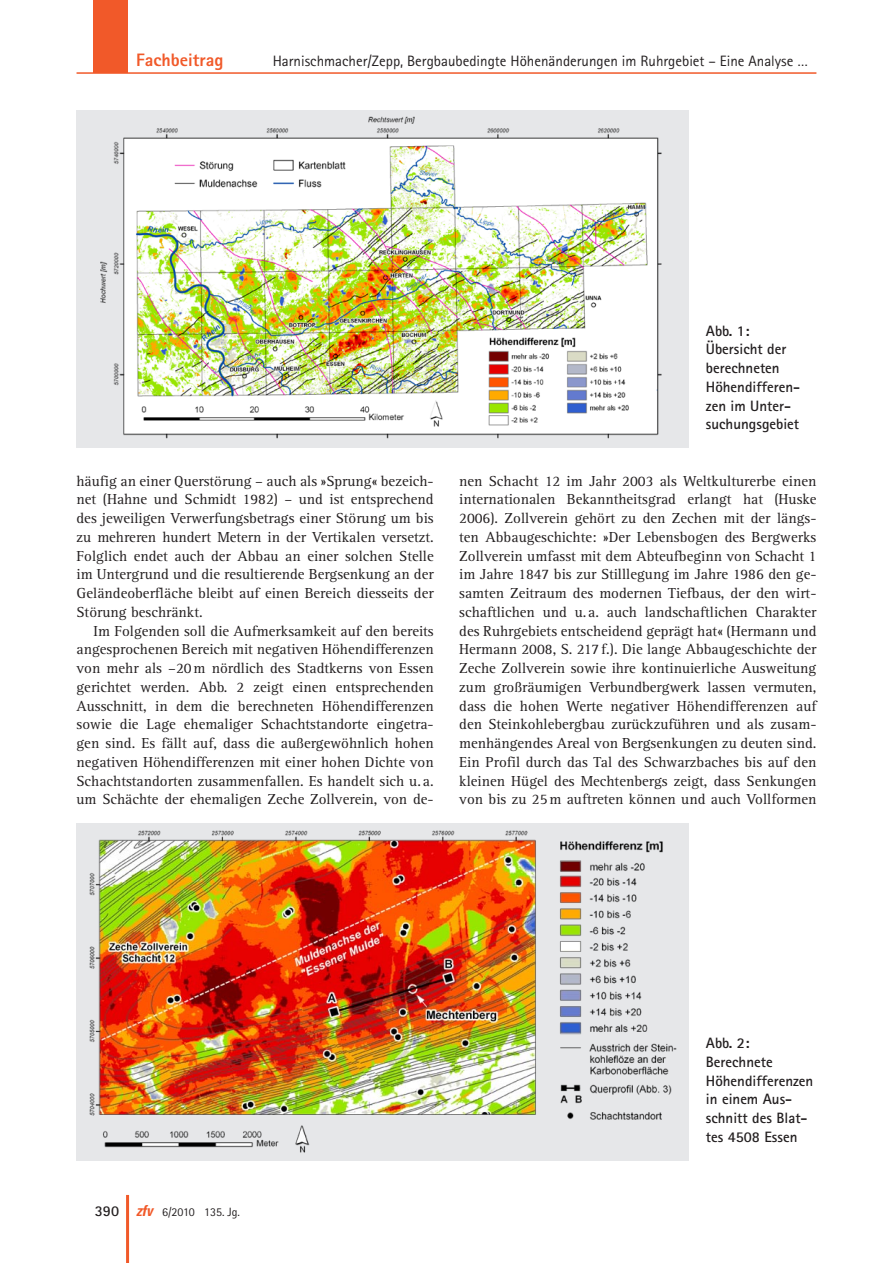
<style>
.page{position:relative;width:893px;height:1263px;background:#fff}
.page>*{position:absolute;margin:0;border:0;box-sizing:border-box;transform-origin:0 0}
.t1{font:800 18px "Rotis Sans Serif";color:#f15929}
._01_normal{font:15px/18.8px "Rotis Serif";color:#231f20;text-align:justify}
._01_normal_oEZ_AA{font:15px/18.8px "Rotis Serif";color:#231f20;text-align:justify}
._03_abb{font:700 15px/18.8px "Rotis Sans Serif";color:#231f20}
.t2{font:15px "Rotis Sans Serif";color:#231f20}
.t3{font:12px "Rotis Sans Serif";color:#231f20}
.s1{font-weight:700;font-size:15px}
.s2{font-family:"Univers";font-weight:700;font-style:italic;font-stretch:condensed;font-size:15px;color:#f15929}
</style>
<div class="page">
<div style="left:94px;top:0;width:34px;height:72px;background:#f15929"></div>
<hr style="left:77px;top:72px;width:739px;height:2px;background:#f15929">
<hr style="left:126px;top:1195px;width:3px;height:68px;background:#f15929">
<div style="left:77px;top:111px;width:612px;height:337px;background:#e6e7e9"></div>
<img style="left:100px;top:116px;width:562px;height:323px">
<div style="left:77px;top:823px;width:612px;height:338px;background:#e6e7e9"></div>
<img style="left:89px;top:830px;width:588px;height:323px">
<p class="t1" style="left:136px;top:48px;width:89px">Fachbeitrag</p>
<p class="t2" style="left:273px;top:52px;width:537px">Harnischmacher/Zepp, Bergbaubedingte Höhenänderungen im Ruhrgebiet – Eine Analyse …</p>
<p class="_01_normal_oEZ_AA" style="left:77px;top:472px;width:359px">häufig an einer Querstörung – auch als »Sprung« bezeich&shy;net (Hahne und Schmidt 1982) – und ist entsprechend des jeweiligen Verwerfungsbetrags einer Störung um bis zu mehreren hundert Metern in der Vertikalen versetzt.<br>Folglich endet auch der Abbau an einer solchen Stelle im Untergrund und die resultierende Bergsenkung an der Geländeoberfläche bleibt auf einen Bereich diesseits der Störung beschränkt.</p>
<p class="_01_normal" style="left:77px;top:622px;width:359px;text-indent:17px">Im Folgenden soll die Aufmerksamkeit auf den bereits angesprochenen Bereich mit negativen Höhendifferenzen von mehr als –20m nördlich des Stadtkerns von Essen gerichtet werden. Abb. 2 zeigt einen entsprechenden Ausschnitt, in dem die berechneten Höhendifferenzen sowie die Lage ehemaliger Schachtstandorte eingetra&shy;gen sind. Es fällt auf, dass die außergewöhnlich hohen negativen Höhendifferenzen mit einer hohen Dichte von Schachtstandorten zusammenfallen. Es handelt sich u. a. um Schächte der ehemaligen Zeche Zollverein, von de-</p>
<p class="_03_abb" style="left:706px;top:321px;width:45px">Abb. 1:</p>
<p class="_03_abb" style="left:706px;top:340px;width:96px">Übersicht der berechneten<br>Höhendifferen&shy;zen im Unter&shy;suchungsgebiet</p>
<p class="_01_normal" style="left:459px;top:472px;width:359px">nen Schacht 12 im Jahr 2003 als Weltkulturerbe einen internationalen Bekanntheitsgrad erlangt hat (Huske 2006). Zollverein gehört zu den Zechen mit der längs&shy;ten Abbaugeschichte: »Der Lebensbogen des Bergwerks Zollverein umfasst mit dem Abteufbeginn von Schacht 1 im Jahre 1847 bis zur Stilllegung im Jahre 1986 den ge&shy;samten Zeitraum des modernen Tiefbaus, der den wirt&shy;schaftlichen und u. a. auch landschaftlichen Charakter des Ruhrgebiets entscheidend geprägt hat« (Hermann und Hermann 2008, S. 217f.). Die lange Abbaugeschichte der Zeche Zollverein sowie ihre kontinuierliche Ausweitung zum großräumigen Verbundbergwerk lassen vermuten, dass die hohen Werte negativer Höhendifferenzen auf den Steinkohlebergbau zurückzuführen und als zusam&shy;menhängendes Areal von Bergsenkungen zu deuten sind.<br>Ein Profil durch das Tal des Schwarzbaches bis auf den kleinen Hügel des Mechtenbergs zeigt, dass Senkungen von bis zu 25m auftreten können und auch Vollformen</p>
<p class="t3" style="left:95px;top:1205px;width:147px"><span class="s1">390</span> <span class="s2">zfv</span> 6/2010 135. Jg.</p>
<p class="_03_abb" style="left:706px;top:1033px;width:45px">Abb. 2:</p>
<p class="_03_abb" style="left:706px;top:1052px;width:109px">Berechnete<br>Höhendifferenzen in einem Aus&shy;schnitt des Blat&shy;tes 4508 Essen</p>
</div>
